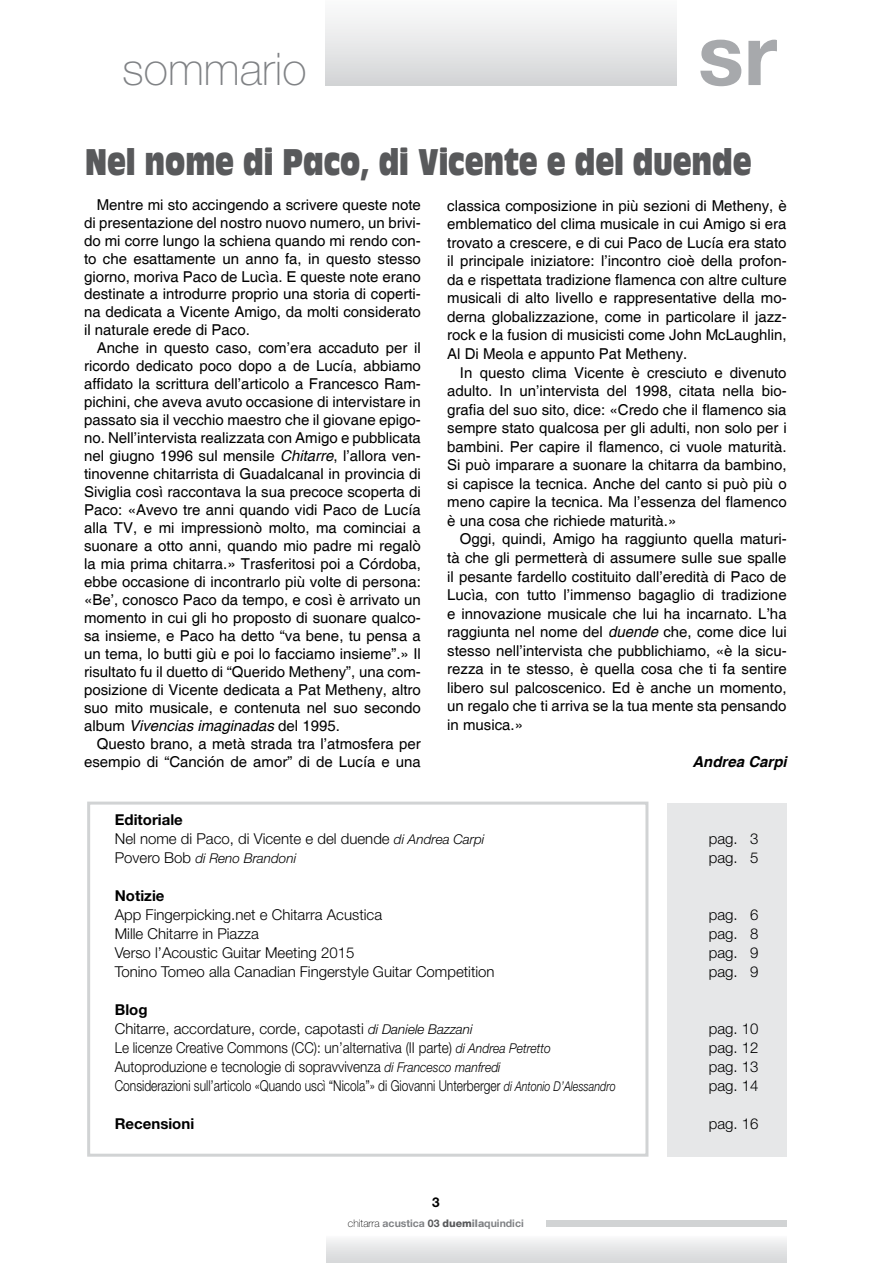
<style>
.page{position:relative;width:893px;height:1263px;background:#fff}
.page>*{position:absolute;margin:0;border:0;box-sizing:border-box;transform-origin:0 0}
.t1{font:700 85.5px "Helvetica Neue";color:#a7a9ac}
.t2{font:100 45px "Helvetica Neue";color:#808285}
.t3{font:34.5px "Antique Olive Compact";color:#58595b;scale:.72 1}
.t4{font:15px "Helvetica";color:#000}
.t5{font:300 15px/18.9px "Helvetica Neue";color:#000}
.t6{font:300 15px "Helvetica Neue";color:#000;scale:.9 1}
.t7{font:300 15px "Helvetica Neue";color:#000;scale:.8 1}
.t8{font:italic 15px "Helvetica";color:#000}
.t9{font:italic 700 15px "Helvetica";color:#000}
.t10{font:700 15px "Helvetica Neue";color:#000}
.t11{font:italic 300 13.5px "Helvetica Neue";color:#000}
.t12{font:700 13.5px "Helvetica Neue";color:#000}
.t13{font:700 10.5px "Helvetica Neue";color:#808285}
.s1{font-style:italic}
.s2{font-style:normal}
.s3{font-weight:700}
.s4{font-style:italic;font-size:13.5px}
.s5{font-style:normal;font-size:15px}
.s6{font-weight:100;color:#000}
.s7{color:#58595b}
.s8{font-weight:800;color:#58595b}
.s9{font-weight:800}
</style>
<div class="page">
<div style="left:326px;top:0;width:351px;height:85px;background:linear-gradient(to bottom,#fcfcfd,#d4d5d7)"></div>
<div style="left:326px;top:1235px;width:461px;height:28px;background:linear-gradient(to bottom,#f8f9f9,#d6d7d9)"></div>
<div style="left:546px;top:1220px;width:241px;height:7px;background:#d1d3d4"></div>
<div style="left:87px;top:801px;width:561px;height:356px;border:3px solid #d1d3d4"></div>
<div style="left:668px;top:803px;width:119px;height:354px;background:#e6e7e8"></div>
<h2 class="t2" style="left:122px;top:43px;width:186px">sommario</h2>
<h1 class="t1" style="left:698px;top:2px;width:81px">sr</h1>
<p class="t3" style="left:85px;top:138px;width:927px">Nel nome di Paco, di Vicente e del duende</p>
<p class="t4" style="left:97px;top:196px;width:326px">Mentre mi sto accingendo a scrivere queste note</p>
<p class="t4" style="left:84px;top:214px;width:338px">di presentazione del nostro nuovo numero, un brivi-</p>
<p class="t4" style="left:84px;top:232px;width:338px">do mi corre lungo la schiena quando mi rendo con-</p>
<p class="t4" style="left:84px;top:250px;width:338px">to che esattamente un anno fa, in questo stesso</p>
<p class="t4" style="left:84px;top:268px;width:338px">giorno, moriva Paco de Lucìa. E queste note erano</p>
<p class="t4" style="left:84px;top:285px;width:338px">destinate a introdurre proprio una storia di coperti-</p>
<p class="t4" style="left:84px;top:303px;width:338px">na dedicata a Vicente Amigo, da molti considerato</p>
<p class="t4" style="left:84px;top:321px;width:167px">il naturale erede di Paco.</p>
<p class="t4" style="left:97px;top:339px;width:326px">Anche in questo caso, com’era accaduto per il</p>
<p class="t4" style="left:84px;top:357px;width:338px">ricordo dedicato poco dopo a de Lucía, abbiamo</p>
<p class="t4" style="left:84px;top:375px;width:338px">affidato la scrittura dell’articolo a Francesco Ram-</p>
<p class="t4" style="left:84px;top:393px;width:338px">pichini, che aveva avuto occasione di intervistare in</p>
<p class="t4" style="left:84px;top:411px;width:338px">passato sia il vecchio maestro che il giovane epigo-</p>
<p class="t4" style="left:84px;top:429px;width:338px">no. Nell’intervista realizzata con Amigo e pubblicata</p>
<p class="t4" style="left:84px;top:447px;width:338px">nel giugno 1996 sul mensile <span class="s1">Chitarre</span>, l’allora ven-</p>
<p class="t4" style="left:84px;top:465px;width:338px">tinovenne chitarrista di Guadalcanal in provincia di</p>
<p class="t4" style="left:84px;top:483px;width:338px">Siviglia così raccontava la sua precoce scoperta di</p>
<p class="t4" style="left:84px;top:501px;width:338px">Paco: «Avevo tre anni quando vidi Paco de Lucía</p>
<p class="t4" style="left:84px;top:519px;width:338px">alla TV, e mi impressionò molto, ma cominciai a</p>
<p class="t4" style="left:84px;top:537px;width:338px">suonare a otto anni, quando mio padre mi regalò</p>
<p class="t4" style="left:84px;top:555px;width:338px">la mia prima chitarra.» Trasferitosi poi a Córdoba,</p>
<p class="t4" style="left:84px;top:573px;width:338px">ebbe occasione di incontrarlo più volte di persona:</p>
<p class="t4" style="left:84px;top:591px;width:338px">«Be’, conosco Paco da tempo, e così è arrivato un</p>
<p class="t4" style="left:84px;top:609px;width:338px">momento in cui gli ho proposto di suonare qualco-</p>
<p class="t4" style="left:84px;top:627px;width:338px">sa insieme, e Paco ha detto “va bene, tu pensa a</p>
<p class="t4" style="left:84px;top:645px;width:338px">un tema, lo butti giù e poi lo facciamo insieme”.» Il</p>
<p class="t4" style="left:84px;top:663px;width:338px">risultato fu il duetto di “Querido Metheny”, una com-</p>
<p class="t4" style="left:84px;top:681px;width:338px">posizione di Vicente dedicata a Pat Metheny, altro</p>
<p class="t4" style="left:84px;top:699px;width:338px">suo mito musicale, e contenuta nel suo secondo</p>
<p class="t8" style="left:84px;top:717px;width:257px"><span class="s2">album</span> Vivencias imaginadas <span class="s2">del 1995.</span></p>
<p class="t4" style="left:97px;top:735px;width:326px">Questo brano, a metà strada tra l’atmosfera per</p>
<p class="t4" style="left:84px;top:753px;width:338px">esempio di “Canción de amor” di de Lucía e una</p>
<p class="t4" style="left:447px;top:197px;width:341px">classica composizione in più sezioni di Metheny, è</p>
<p class="t4" style="left:447px;top:215px;width:341px">emblematico del clima musicale in cui Amigo si era</p>
<p class="t4" style="left:447px;top:234px;width:341px">trovato a crescere, e di cui Paco de Lucía era stato</p>
<p class="t4" style="left:447px;top:252px;width:341px">il principale iniziatore: l’incontro cioè della profon-</p>
<p class="t4" style="left:447px;top:271px;width:341px">da e rispettata tradizione flamenca con altre culture</p>
<p class="t4" style="left:447px;top:289px;width:341px">musicali di alto livello e rappresentative della mo-</p>
<p class="t4" style="left:447px;top:308px;width:341px">derna globalizzazione, come in particolare il jazz-</p>
<p class="t4" style="left:447px;top:326px;width:341px">rock e la fusion di musicisti come John McLaughlin,</p>
<p class="t4" style="left:447px;top:345px;width:242px">Al Di Meola e appunto Pat Metheny.</p>
<p class="t4" style="left:460px;top:364px;width:328px">In questo clima Vicente è cresciuto e divenuto</p>
<p class="t4" style="left:447px;top:382px;width:341px">adulto. In un’intervista del 1998, citata nella bio-</p>
<p class="t4" style="left:447px;top:401px;width:341px">grafia del suo sito, dice: «Credo che il flamenco sia</p>
<p class="t4" style="left:447px;top:419px;width:341px">sempre stato qualcosa per gli adulti, non solo per i</p>
<p class="t4" style="left:447px;top:438px;width:341px">bambini. Per capire il flamenco, ci vuole maturità.</p>
<p class="t4" style="left:447px;top:456px;width:341px">Si può imparare a suonare la chitarra da bambino,</p>
<p class="t4" style="left:447px;top:475px;width:341px">si capisce la tecnica. Anche del canto si può più o</p>
<p class="t4" style="left:447px;top:493px;width:341px">meno capire la tecnica. Ma l’essenza del flamenco</p>
<p class="t4" style="left:447px;top:512px;width:231px">è una cosa che richiede maturità.»</p>
<p class="t4" style="left:460px;top:530px;width:328px">Oggi, quindi, Amigo ha raggiunto quella maturi-</p>
<p class="t4" style="left:447px;top:549px;width:341px">tà che gli permetterà di assumere sulle sue spalle</p>
<p class="t4" style="left:447px;top:568px;width:341px">il pesante fardello costituito dall’eredità di Paco de</p>
<p class="t4" style="left:447px;top:586px;width:341px">Lucìa, con tutto l’immenso bagaglio di tradizione</p>
<p class="t4" style="left:447px;top:605px;width:341px">e innovazione musicale che lui ha incarnato. L’ha</p>
<p class="t4" style="left:447px;top:623px;width:341px">raggiunta nel nome del <span class="s1">duende</span> che, come dice lui</p>
<p class="t4" style="left:447px;top:642px;width:341px">stesso nell’intervista che pubblichiamo, «è la sicu-</p>
<p class="t4" style="left:447px;top:660px;width:341px">rezza in te stesso, è quella cosa che ti fa sentire</p>
<p class="t4" style="left:447px;top:679px;width:341px">libero sul palcoscenico. Ed è anche un momento,</p>
<p class="t4" style="left:447px;top:697px;width:341px">un regalo che ti arriva se la tua mente sta pensando</p>
<p class="t4" style="left:447px;top:716px;width:77px">in musica.»</p>
<p class="t9" style="left:692px;top:752px;width:96px">Andrea Carpi</p>
<p class="t5" style="left:115px;top:810px;width:371px"><span class="s3">Editoriale<br></span>Nel nome di Paco, di Vicente e del duende <span class="s4">di Andrea Carpi</span></p>
<p class="t5" style="left:709px;top:829px;width:51px">pag. 3</p>
<p class="t11" style="left:115px;top:850px;width:183px"><span class="s5">Povero Bob</span> di Reno Brandoni</p>
<p class="t5" style="left:709px;top:848px;width:51px">pag. 5</p>
<p class="t5" style="left:115px;top:886px;width:269px"><span class="s3">Notizie<br></span>App Fingerpicking.net e Chitarra Acustica</p>
<p class="t5" style="left:709px;top:905px;width:51px">pag. 6</p>
<p class="t5" style="left:115px;top:924px;width:146px">Mille Chitarre in Piazza</p>
<p class="t5" style="left:709px;top:924px;width:51px">pag. 8</p>
<p class="t5" style="left:115px;top:943px;width:241px">Verso l’Acoustic Guitar Meeting 2015</p>
<p class="t5" style="left:709px;top:943px;width:51px">pag. 9</p>
<p class="t5" style="left:115px;top:962px;width:381px">Tonino Tomeo alla Canadian Fingerstyle Guitar Competition</p>
<p class="t5" style="left:709px;top:962px;width:51px">pag. 9</p>
<p class="t5" style="left:115px;top:1000px;width:359px"><span class="s3">Blog<br></span>Chitarre, accordature, corde, capotasti <span class="s4">di Daniele Bazzani</span></p>
<p class="t5" style="left:709px;top:1019px;width:51px">pag. 10</p>
<p class="t6" style="left:115px;top:1039px;width:486px">Le licenze Creative Commons (CC): un’alternativa (II parte) <span class="s4">di Andrea Petretto</span></p>
<p class="t5" style="left:709px;top:1038px;width:51px">pag. 12</p>
<p class="t6" style="left:115px;top:1058px;width:430px">Autoproduzione e tecnologie di sopravvivenza <span class="s4">di Francesco manfredi</span></p>
<p class="t5" style="left:709px;top:1057px;width:51px">pag. 13</p>
<p class="t7" style="left:115px;top:1077px;width:628px">Considerazioni sull’articolo «Quando uscì “Nicola”» di Giovanni Unterberger <span class="s4">di Antonio D’Alessandro</span></p>
<p class="t5" style="left:709px;top:1076px;width:51px">pag. 14</p>
<p class="t10" style="left:115px;top:1114px;width:81px">Recensioni</p>
<p class="t5" style="left:709px;top:1114px;width:51px">pag. 16</p>
<p class="t12" style="left:432px;top:1193px;width:9px">3</p>
<p class="t13" style="left:348px;top:1216px;width:177px"><span class="s6">chitarra</span> acustica <span class="s7">03</span> <span class="s8">duem</span><span class="s9">ila</span>quindici</p>
</div>
